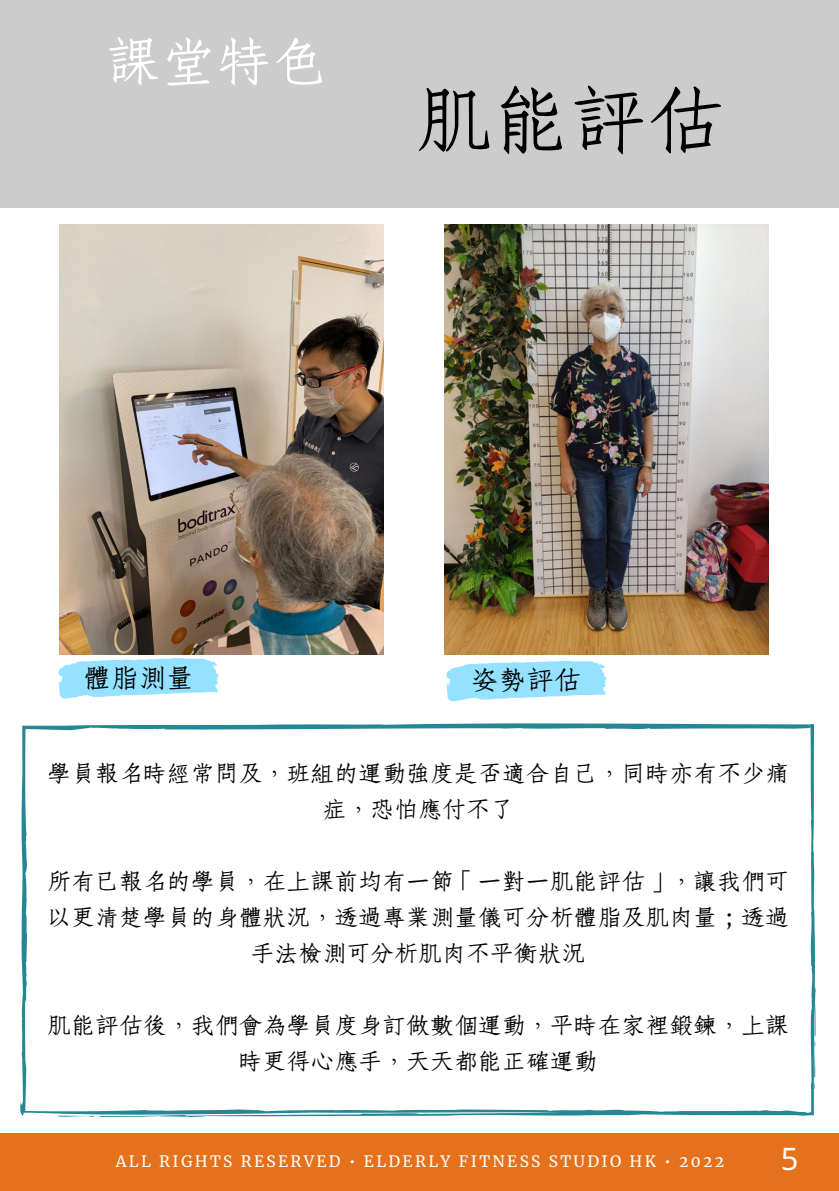
<style>
.page{position:relative;width:839px;height:1191px;background:#fff}
.page>*{position:absolute;margin:0;border:0;box-sizing:border-box;transform-origin:0 0}
.t1{font:84px "cw Te X Fang Song";color:#000}
.t2{font:60px "cw Te X Fang Song";color:#fff}
.t3{font:31px "Noto Sans";color:#fff}
.t4{font:30px "cw Te X Fang Song";color:#000}
.t5{font:26px/36px "cw Te X Fang Song";color:#000;text-align:center}
.t6{font:15.6px "Merriweather";letter-spacing:.15em;color:#fff}
</style>
<div class="page">
<div style="left:0;top:1134px;width:838px;height:57px;background:#e5711c"></div>
<div style="left:0;top:0;width:838px;height:208px;background:#ccc"></div>
<svg style="left:446px;top:661px;width:161px;height:40px;background:#a5e6ff"></svg>
<svg style="left:58px;top:658px;width:161px;height:41px"></svg>
<svg style="left:20px;top:723px;width:795px;height:394px"></svg>
<img style="left:59px;top:224px;width:324px;height:431px">
<img style="left:444px;top:224px;width:324px;height:431px">
<h2 class="t2" style="left:106px;top:34px;width:222px">課堂特色</h2>
<h1 class="t1" style="left:415px;top:81px;width:311px">肌能評估</h1>
<p class="t4" style="left:83px;top:664px;width:112px">體脂測量</p>
<p class="t4" style="left:471px;top:666px;width:112px">姿勢評估</p>
<p class="t5" style="left:47px;top:756px;width:743px">學員報名時經常問及，班組的運動強度是否適合自己，同時亦有不少痛症，恐怕應付不了</p>
<p class="t5" style="left:47px;top:864px;width:743px">所有已報名的學員，在上課前均有一節「一對一肌能評估」，讓我們可以更清楚學員的身體狀況，透過專業測量儀可分析體脂及肌肉量；透過手法檢測可分析肌肉不平衡狀況</p>
<p class="t5" style="left:47px;top:1008px;width:743px">肌能評估後，我們會為學員度身訂做數個運動，平時在家裡鍛鍊，上課時更得心應手，天天都能正確運動</p>
<p class="t6" style="left:116px;top:1151px;width:609px">ALL RIGHTS RESERVED • ELDERLY FITNESS STUDIO HK • 2022</p>
<p class="t3" style="left:780px;top:1137px;width:19px">5</p>
</div>
